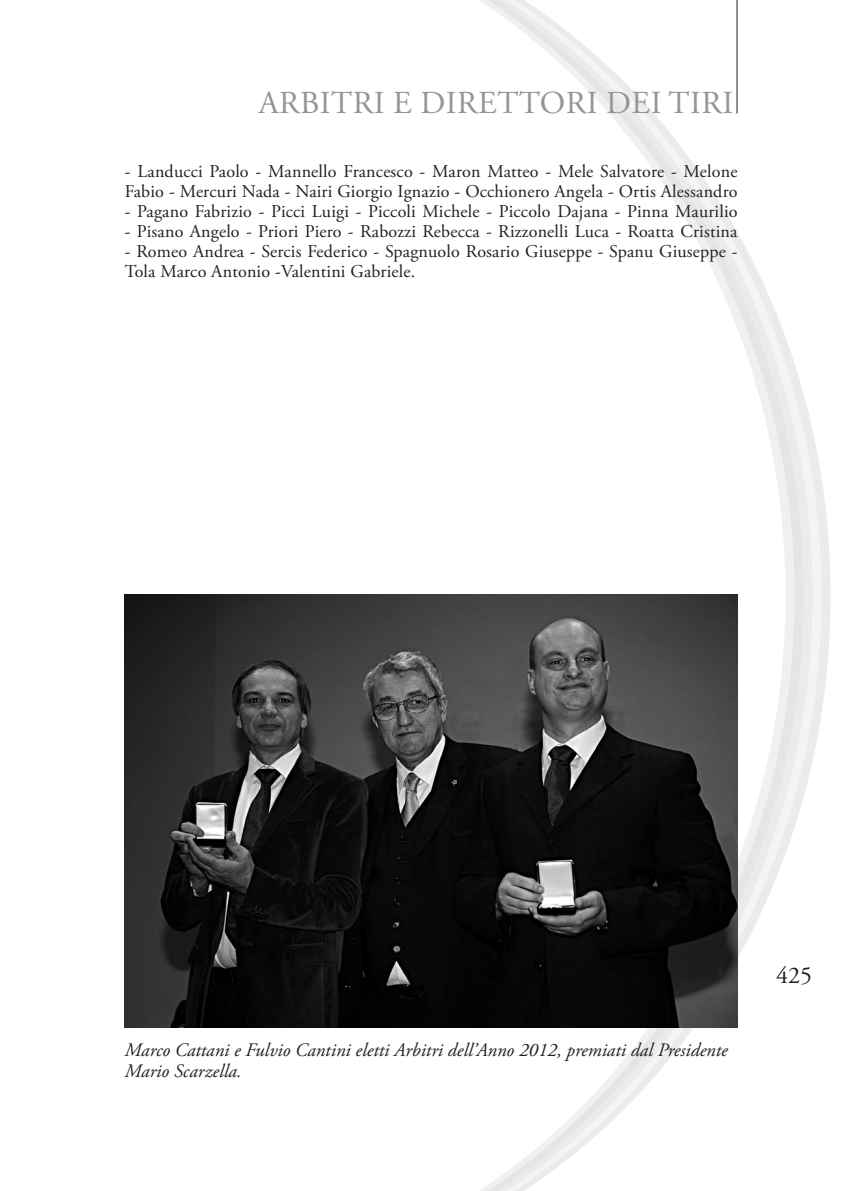
<style>
.page{position:relative;width:851px;height:1191px;background:#fff}
.page>*{position:absolute;margin:0;border:0;box-sizing:border-box;transform-origin:0 0}
.t1{font:32px "Adobe Garamond Pro";letter-spacing:.015em;color:#939598}
.t2{font:24px "Adobe Garamond Pro";color:#231f20}
.t3{font:italic 19px/21px "Adobe Garamond Pro";color:#231f20}
.t4{font:18px/20px "Adobe Garamond Pro";letter-spacing:.005em;color:#231f20}
</style>
<div class="page">
<svg style="left:812px;top:430px;width:9px;height:331px;fill:#f3f4f4"></svg>
<svg style="left:803px;top:393px;width:9px;height:405px;fill:#ebebed"></svg>
<svg style="left:794px;top:363px;width:9px;height:465px;fill:#eaebec"></svg>
<div style="left:785px;top:337px;width:9px;height:517px;background:#ecedee"></div>
<svg style="left:431px;top:0;width:354px;height:1191px"></svg>
<hr style="left:736px;top:0;width:1px;height:113px;background:#231f20">
<img style="left:125px;top:594px;width:612px;height:433px">
<h1 class="t1" style="left:258px;top:84px;width:476px">ARBITRI E DIRETTORI DEI TIRI</h1>
<p class="t4" style="left:125px;top:162px;width:614px">- Landucci Paolo - Mannello Francesco - Maron Matteo - Mele Salvatore - Melone<br>Fabio - Mercuri Nada - Nairi Giorgio Ignazio - Occhionero Angela - Ortis Alessandro</p>
<p class="t4" style="left:125px;top:202px;width:614px">- Pagano Fabrizio - Picci Luigi - Piccoli Michele - Piccolo Dajana - Pinna Maurilio</p>
<p class="t4" style="left:125px;top:222px;width:614px">- Pisano Angelo - Priori Piero - Rabozzi Rebecca - Rizzonelli Luca - Roatta Cristina</p>
<p class="t4" style="left:125px;top:242px;width:614px">- Romeo Andrea - Sercis Federico - Spagnuolo Rosario Giuseppe - Spanu Giuseppe -<br>Tola Marco Antonio -Valentini Gabriele.</p>
<p class="t3" style="left:125px;top:1039px;width:604px">Marco Cattani e Fulvio Cantini eletti Arbitri dell’Anno 2012, premiati dal Presidente<br>Mario Scarzella.</p>
<h2 class="t2" style="left:776px;top:961px;width:37px">425</h2>
</div>
